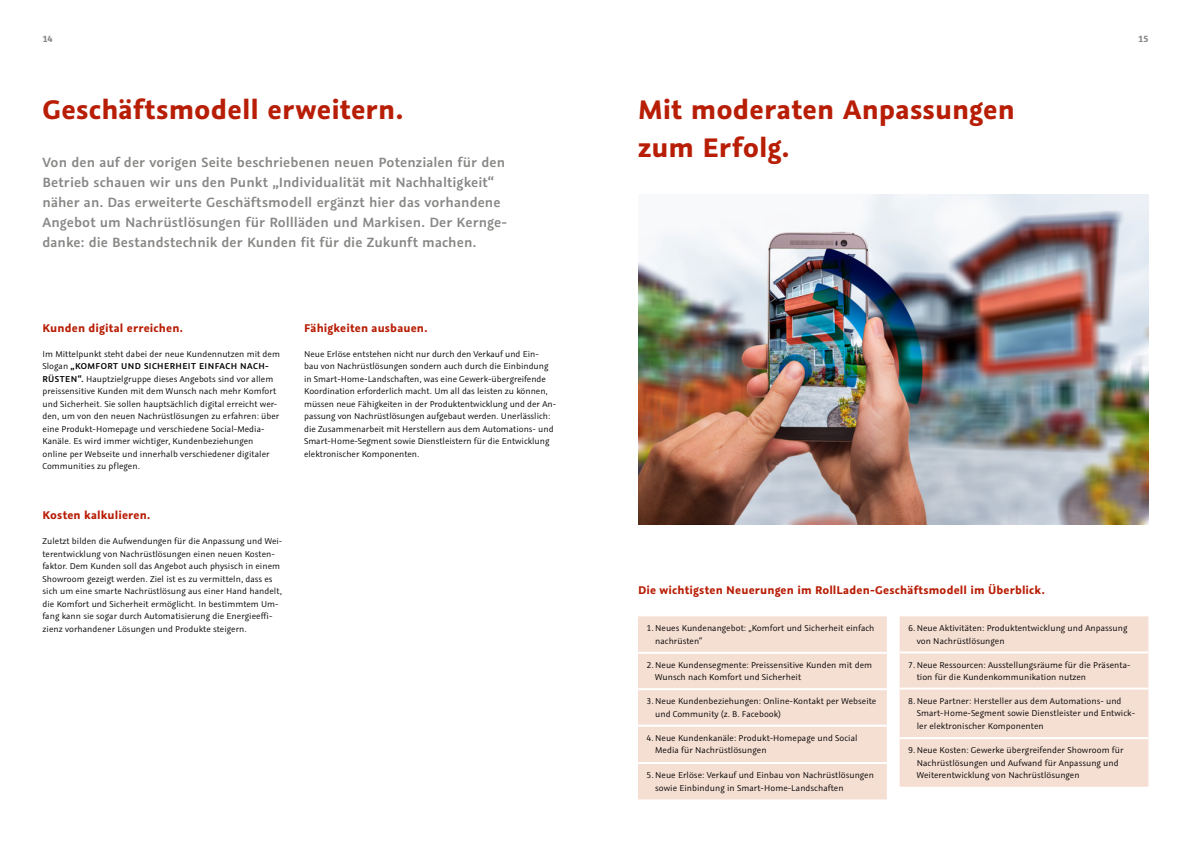
<style>
.page{position:relative;width:1191px;height:842px;background:#fff}
.page>*{position:absolute;margin:0;border:0;box-sizing:border-box;transform-origin:0 0}
.t1{font:700 30px/37.5px "Graublau Sans";letter-spacing:.005em;color:#b81e06}
.t2{font:600 15px/20px "Graublau Sans";letter-spacing:.005em;color:#878786}
.t3{font:700 12.5px "Graublau Sans";letter-spacing:.015em;color:#b81e06}
.t4{font:700 10px "Graublau Sans";color:#878786}
.t5{font:9.5px/12.5px "Graublau Sans";letter-spacing:.005em;color:#000}
.s1{font-weight:600}
</style>
<div class="page">
<div style="left:899px;top:616px;width:249px;height:171px;background:#f5ded2"></div>
<hr style="left:899px;top:651px;width:249px;height:2px;background:#fff">
<hr style="left:899px;top:688px;width:249px;height:2px;background:#fff">
<hr style="left:899px;top:737px;width:249px;height:2px;background:#fff">
<div style="left:638px;top:616px;width:249px;height:183px;background:#f5ded2"></div>
<hr style="left:638px;top:652px;width:249px;height:2px;background:#fff">
<hr style="left:638px;top:688px;width:249px;height:2px;background:#fff">
<hr style="left:638px;top:725px;width:249px;height:2px;background:#fff">
<hr style="left:638px;top:762px;width:249px;height:2px;background:#fff">
<img style="left:638px;top:194px;width:510px;height:331px">
<p class="t4" style="left:43px;top:33px;width:12px">14</p>
<p class="t4" style="left:1138px;top:33px;width:12px">15</p>
<h1 class="t1" style="left:43px;top:91px;width:362px">Geschäftsmodell erweitern.</h1>
<h1 class="t1" style="left:638px;top:91px;width:378px">Mit moderaten Anpassungen zum Erfolg.</h1>
<p class="t2" style="left:43px;top:152px;width:466px">Von den auf der vorigen Seite beschriebenen neuen Potenzialen für den Betrieb schauen wir uns den Punkt „Individualität mit Nachhaltigkeit“ näher an. Das erweiterte Geschäftsmodell ergänzt hier das vorhandene Angebot um Nachrüstlösungen für Rollläden und Markisen. Der Kernge&shy;danke: die Bestandstechnik der Kunden fit für die Zukunft machen.</p>
<h3 class="t3" style="left:43px;top:320px;width:142px">Kunden digital erreichen.</h3>
<p class="t5" style="left:43px;top:347px;width:239px">Im Mittelpunkt steht dabei der neue Kundennutzen mit dem Slogan <span class="s1">„KOMFORT UND SICHERHEIT EINFACH NACH-RÜSTEN“.</span> Hauptzielgruppe dieses Angebots sind vor allem preissensitive Kunden mit dem Wunsch nach mehr Komfort und Sicherheit. Sie sollen hauptsächlich digital erreicht wer&shy;den, um von den neuen Nachrüstlösungen zu erfahren: über eine Produkt-Homepage und verschiedene Social-Media-Kanäle. Es wird immer wichtiger, Kundenbeziehungen online per Webseite und innerhalb verschiedener digitaler Communities zu pflegen.</p>
<h3 class="t3" style="left:43px;top:507px;width:109px">Kosten kalkulieren.</h3>
<p class="t5" style="left:43px;top:535px;width:241px">Zuletzt bilden die Aufwendungen für die Anpassung und Wei&shy;terentwicklung von Nachrüstlösungen einen neuen Kosten&shy;faktor. Dem Kunden soll das Angebot auch physisch in einem Showroom gezeigt werden. Ziel ist es zu vermitteln, dass es sich um eine smarte Nachrüstlösung aus einer Hand handelt, die Komfort und Sicherheit ermöglicht. In bestimmtem Um&shy;fang kann sie sogar durch Automatisierung die Energieeffi&shy;zienz vorhandener Lösungen und Produkte steigern.</p>
<h3 class="t3" style="left:304px;top:320px;width:125px">Fähigkeiten ausbauen.</h3>
<p class="t5" style="left:304px;top:347px;width:253px">Neue Erlöse entstehen nicht nur durch den Verkauf und Ein-<br>bau von Nachrüstlösungen sondern auch durch die Einbindung in Smart-Home-Landschaften, was eine Gewerk-übergreifende Koordination erforderlich macht. Um all das leisten zu können, müssen neue Fähigkeiten in der Produktentwicklung und der An&shy;passung von Nachrüstlösungen aufgebaut werden. Unerlässlich: die Zusammenarbeit mit Herstellern aus dem Automations- und Smart-Home-Segment sowie Dienstleistern für die Entwicklung elektronischer Komponenten.</p>
<h3 class="t3" style="left:638px;top:582px;width:408px">Die wichtigsten Neuerungen im RollLaden-Geschäftsmodell im Überblick.</h3>
<p class="t5" style="left:916px;top:622px;width:212px;text-indent:-9px">6.Neue Aktivitäten: Produktentwicklung und Anpassung von Nachrüstlösungen</p>
<p class="t5" style="left:916px;top:658px;width:215px;text-indent:-9px">7.Neue Ressourcen: Ausstellungsräume für die Präsenta&shy;tion für die Kundenkommunikation nutzen</p>
<p class="t5" style="left:916px;top:694px;width:220px;text-indent:-9px">8.Neue Partner: Hersteller aus dem Automations- und<br>Smart-Home-Segment sowie Dienstleister und Entwick&shy;ler elektronischer Komponenten</p>
<p class="t5" style="left:916px;top:744px;width:208px;text-indent:-9px">9.Neue Kosten: Gewerke übergreifender Showroom für<br>Nachrüstlösungen und Aufwand für Anpassung und<br>Weiterentwicklung von Nachrüstlösungen</p>
<p class="t5" style="left:655px;top:622px;width:221px;text-indent:-9px">1.Neues Kundenangebot: „Komfort und Sicherheit einfach nachrüsten“</p>
<p class="t5" style="left:655px;top:658px;width:218px;text-indent:-9px">2.Neue Kundensegmente: Preissensitive Kunden mit dem<br>Wunsch nach Komfort und Sicherheit</p>
<p class="t5" style="left:655px;top:695px;width:223px;text-indent:-9px">3.Neue Kundenbeziehungen: Online-Kontakt per Webseite und Community (z. B. Facebook)</p>
<p class="t5" style="left:655px;top:731px;width:204px;text-indent:-9px">4.Neue Kundenkanäle: Produkt-Homepage und Social<br>Media für Nachrüstlösungen</p>
<p class="t5" style="left:655px;top:769px;width:220px;text-indent:-9px">5.Neue Erlöse: Verkauf und Einbau von Nachrüstlösungen sowie Einbindung in Smart-Home-Landschaften</p>
</div>
